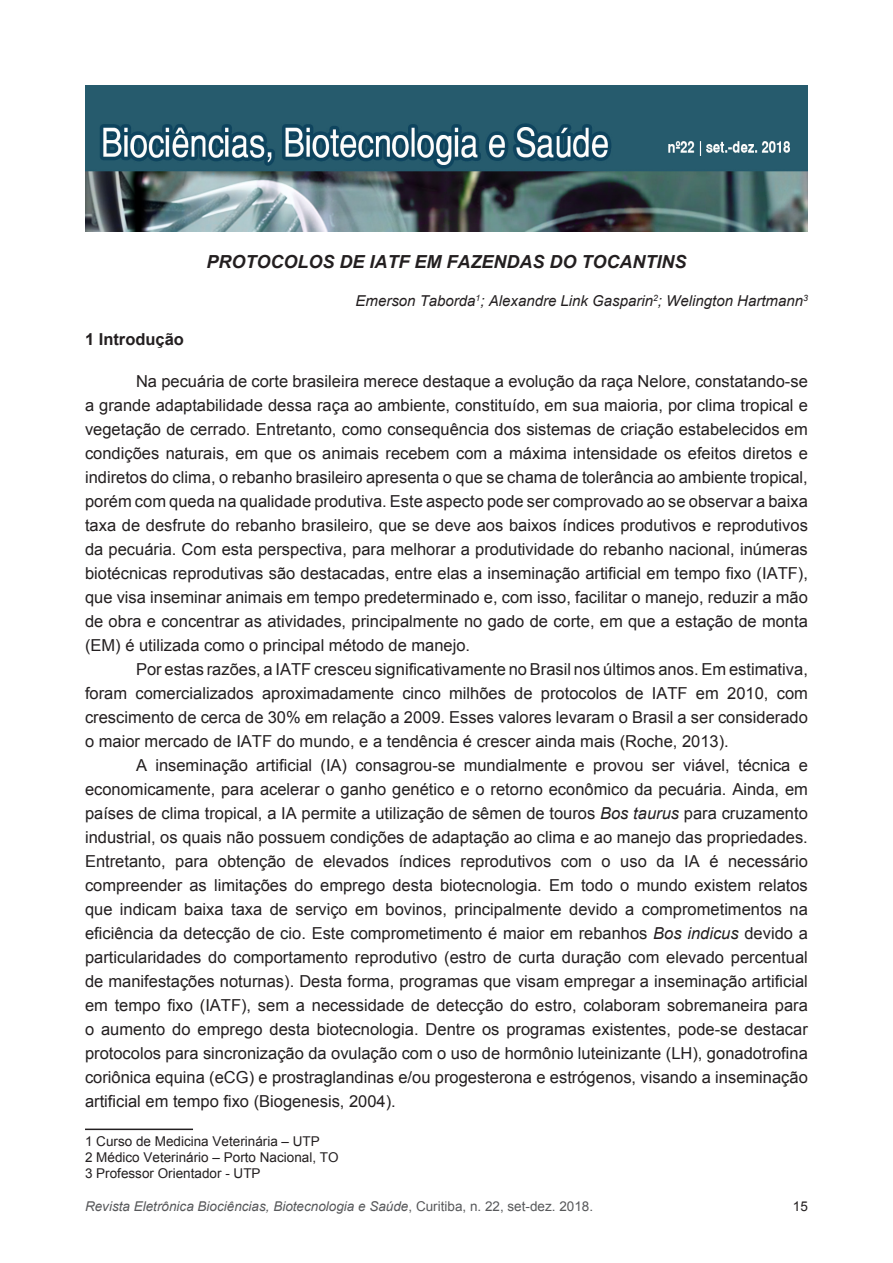
<style>
.page{position:relative;width:893px;height:1263px;background:#fff}
.page>*{position:absolute;margin:0;border:0;box-sizing:border-box;transform-origin:0 0}
.bio_título{font:italic 700 18px "Arial";color:#231f20}
.bio_texto{font:16.5px/24px "Arial";color:#231f20;text-align:justify}
.bio_subtítulo{font:700 16.5px "Arial";color:#231f20}
.bio_autor{font:italic 15px "Arial";color:#231f20}
.bio_rodape{font:13.5px "Arial";color:#231f20}
.t1{font:italic 13.5px "Arial";color:#57585a}
.bio_legenda{font:13.5px "Arial";color:#231f20}
.s1{font-style:italic}
.s2{font-style:normal}
</style>
<div class="page">
<img style="left:85px;top:85px;width:723px;height:146px">
<hr style="left:85px;top:1128px;width:108px;height:2px;background:#231f20">
<p class="bio_título" style="left:206px;top:250px;width:482px">PROTOCOLOS DE IATF EM FAZENDAS DO TOCANTINS</p>
<p class="bio_autor" style="left:356px;top:291px;width:454px">Emerson Taborda<sup>1</sup>; Alexandre Link Gasparin<sup>2</sup>; Welington Hartmann<sup>3</sup></p>
<p class="bio_subtítulo" style="left:85px;top:328px;width:101px">1 Introdução</p>
<p class="bio_texto" style="left:85px;top:369px;width:724px;text-indent:51px">Na pecuária de corte brasileira merece destaque a evolução da raça Nelore, constatando-se a grande adaptabilidade dessa raça ao ambiente, constituído, em sua maioria, por clima tropical e vegetação de cerrado. Entretanto, como consequência dos sistemas de criação estabelecidos em condições naturais, em que os animais recebem com a máxima intensidade os efeitos diretos e indiretos do clima, o rebanho brasileiro apresenta o que se chama de tolerância ao ambiente tropical, porém com queda na qualidade produtiva. Este aspecto pode ser comprovado ao se observar a baixa taxa de desfrute do rebanho brasileiro, que se deve aos baixos índices produtivos e reprodutivos da pecuária. Com esta perspectiva, para melhorar a produtividade do rebanho nacional, inúmeras biotécnicas reprodutivas são destacadas, entre elas a inseminação artificial em tempo fixo (IATF), que visa inseminar animais em tempo predeterminado e, com isso, facilitar o manejo, reduzir a mão de obra e concentrar as atividades, principalmente no gado de corte, em que a estação de monta (EM) é utilizada como o principal método de manejo.</p>
<p class="bio_texto" style="left:85px;top:657px;width:724px;text-indent:51px">Por estas razões, a IATF cresceu significativamente no Brasil nos últimos anos. Em estimativa, foram comercializados aproximadamente cinco milhões de protocolos de IATF em 2010, com crescimento de cerca de 30% em relação a 2009. Esses valores levaram o Brasil a ser considerado o maior mercado de IATF do mundo, e a tendência é crescer ainda mais (Roche, 2013).</p>
<p class="bio_texto" style="left:85px;top:753px;width:724px;text-indent:51px">A inseminação artificial (IA) consagrou-se mundialmente e provou ser viável, técnica e economicamente, para acelerar o ganho genético e o retorno econômico da pecuária. Ainda, em países de clima tropical, a IA permite a utilização de sêmen de touros <span class="s1">Bos taurus</span> para cruzamento industrial, os quais não possuem condições de adaptação ao clima e ao manejo das propriedades.<br>Entretanto, para obtenção de elevados índices reprodutivos com o uso da IA é necessário compreender as limitações do emprego desta biotecnologia. Em todo o mundo existem relatos que indicam baixa taxa de serviço em bovinos, principalmente devido a comprometimentos na eficiência da detecção de cio. Este comprometimento é maior em rebanhos <span class="s1">Bos indicus</span> devido a particularidades do comportamento reprodutivo (estro de curta duração com elevado percentual de manifestações noturnas). Desta forma, programas que visam empregar a inseminação artificial em tempo fixo (IATF), sem a necessidade de detecção do estro, colaboram sobremaneira para o aumento do emprego desta biotecnologia. Dentre os programas existentes, pode-se destacar protocolos para sincronização da ovulação com o uso de hormônio luteinizante (LH), gonadotrofina coriônica equina (eCG) e prostraglandinas e/ou progesterona e estrógenos, visando a inseminação artificial em tempo fixo (Biogenesis, 2004).</p>
<p class="bio_rodape" style="left:85px;top:1132px;width:236px">1 Curso de Medicina Veterinária – UTP</p>
<p class="bio_rodape" style="left:85px;top:1148px;width:255px">2 Médico Veterinário – Porto Nacional, TO</p>
<p class="bio_rodape" style="left:85px;top:1164px;width:177px">3 Professor Orientador - UTP</p>
<p class="t1" style="left:85px;top:1197px;width:510px">Revista Eletrônica Biociências, Biotecnologia e Saúde<span class="s2">, Curitiba, n. 22, set-dez. 2018.</span></p>
<p class="bio_legenda" style="left:793px;top:1197px;width:17px">15</p>
</div>
